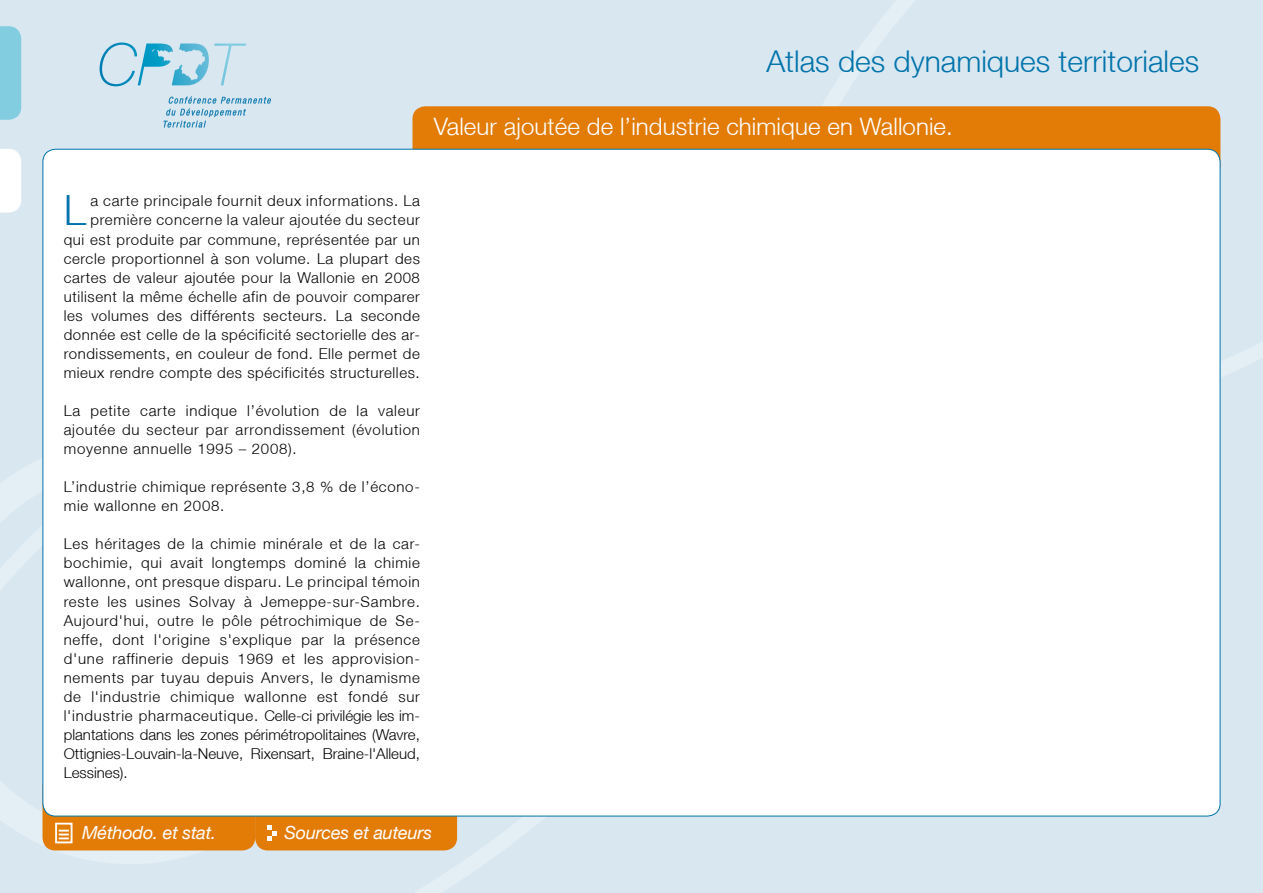
<style>
.page{position:relative;width:1263px;height:893px;background:#d9e7f1}
.page>*{position:absolute;margin:0;border:0;box-sizing:border-box;transform-origin:0 0}
.t1{font:300 41.7px "Helvetica Neue LT";color:#0073ab}
.t2{font:300 30px "Helvetica Neue LT";color:#0073ab}
.t3{font:300 24px "Helvetica Neue LT";letter-spacing:.005em;color:#fff}
.t4{font:italic 18px "Helvetica Neue LT";letter-spacing:-.01em;color:#fff}
.t5{font:300 15px/19px "Helvetica Neue LT";letter-spacing:.04em;color:#000;text-align:justify}
</style>
<div class="page">
<div style="left:255px;top:774px;width:202px;height:76px;background:#e27c07;border-radius:13px"></div>
<svg style="left:267px;top:826px;width:10px;height:14px"></svg>
<div style="left:43px;top:774px;width:212px;height:76px;background:#e27c07;border-radius:13px"></div>
<div style="left:412px;top:106px;width:808px;height:72px;background:#e27c07;border-radius:13px"></div>
<div style="left:0;top:26px;width:21px;height:94px;background:#83cde1"></div>
<svg style="left:0;top:149px;width:21px;height:64px"></svg>
<div style="left:43px;top:149px;width:1177px;height:667px;background:#fff;border-radius:13px"></div>
<div style="left:55px;top:823px;width:17px;height:20px;border:2px solid #fff"></div>
<svg style="left:59px;top:830px;width:10px;height:9px"></svg>
<svg style="left:163px;top:96px;width:108px;height:32px"></svg>
<svg style="left:100px;top:43px;width:146px;height:43px"></svg>
<h2 class="t2" style="left:766px;top:43px;width:434px">Atlas des dynamiques territoriales</h2>
<h3 class="t3" style="left:434px;top:112px;width:521px">Valeur ajoutée de l’industrie chimique en Wallonie.</h3>
<p class="t5" style="left:64px;top:191px;width:358px;text-align:right">a carte principale fournit deux informations. La première concerne la valeur ajoutée du secteur<br>qui est produite par commune, représentée par un cercle proportionnel à son volume. La plupart des cartes de valeur ajoutée pour la Wallonie en 2008 utilisent la même échelle afin de pouvoir comparer les volumes des différents secteurs. La seconde donnée est celle de la spécificité sectorielle des ar&shy;rondissements, en couleur de fond. Elle permet de mieux rendre compte des spécificités structurelles.</p>
<p class="t5" style="left:64px;top:401px;width:358px">La petite carte indique l’évolution de la valeur ajoutée du secteur par arrondissement (évolution moyenne annuelle 1995 – 2008).</p>
<p class="t5" style="left:64px;top:477px;width:358px">L’industrie chimique représente 3,8 % de l’écono&shy;mie wallonne en 2008.</p>
<p class="t5" style="left:64px;top:534px;width:358px">Les héritages de la chimie minérale et de la car&shy;bochimie, qui avait longtemps dominé la chimie wallonne, ont presque disparu. Le principal témoin reste les usines Solvay à Jemeppe-sur-Sambre.<br>Aujourd'hui, outre le pôle pétrochimique de Se&shy;neffe, dont l'origine s'explique par la présence d'une raffinerie depuis 1969 et les approvision&shy;nements par tuyau depuis Anvers, le dynamisme de l'industrie chimique wallonne est fondé sur l'industrie pharmaceutique. Celle-ci privilégie les im&shy;plantations dans les zones périmétropolitaines (Wavre, Ottignies-Louvain-la-Neuve, Rixensart, Braine-l'Alleud, Lessines).</p>
<h1 class="t1" style="left:64px;top:185px;width:24px">L</h1>
<p class="t4" style="left:82px;top:822px;width:136px">Méthodo. et stat.</p>
<p class="t4" style="left:284px;top:822px;width:149px">Sources et auteurs</p>
</div>
